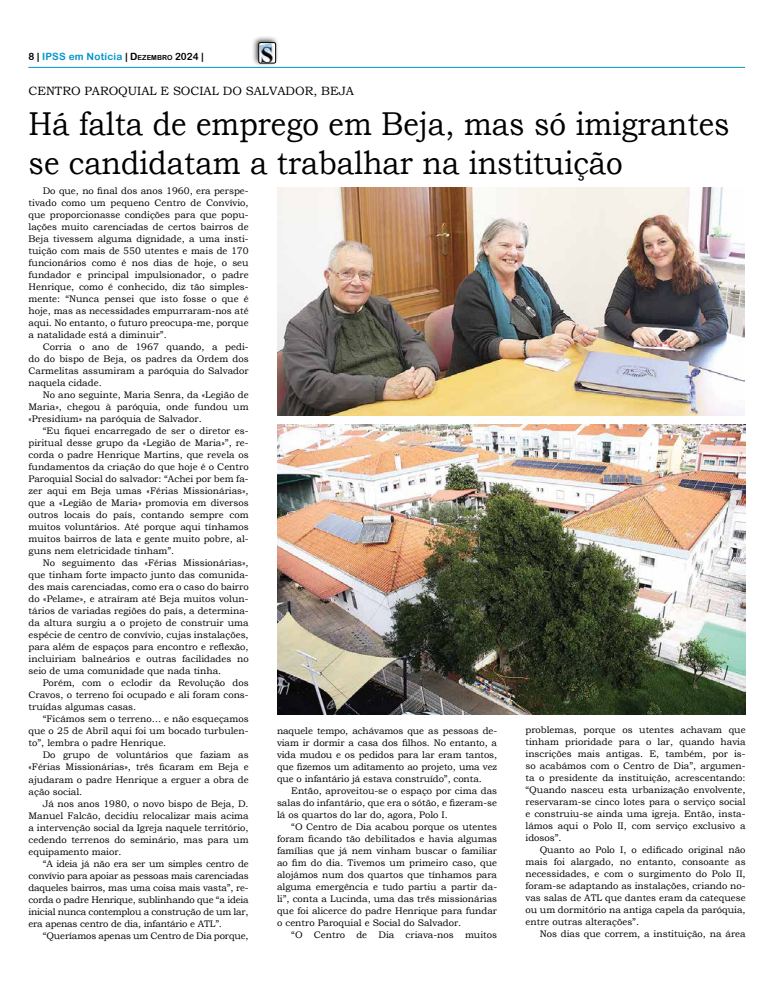
<style>
.page{position:relative;width:774px;height:993px;background:#fff}
.page>*{position:absolute;margin:0;border:0;box-sizing:border-box;transform-origin:0 0}
.t1{font:33px/39.6px "Bookman Old Style";color:#000;scale:.9 1}
.t2{font:12px "Bookman Old Style";color:#000}
.t3{font:10px "Arial Rounded MT Bold";letter-spacing:.02em;color:#0093ca}
.t4{font:9.5px/12px "Bookman Old Style";color:#000;text-align:justify}
.s1{color:#000}
.s2{font-size:7px;color:#000}
</style>
<div class="page">
<div style="left:251px;top:35px;width:28px;height:31px;background:#000;opacity:.75"></div>
<img style="left:259px;top:43px;width:17px;height:20px">
<div style="left:259px;top:43px;width:17px;height:20px;border:1px solid #000;border-radius:2px"></div>
<hr style="left:28px;top:67px;width:717px;height:1px;background:#0093ca">
<img style="left:277px;top:187px;width:468px;height:228px">
<img style="left:278px;top:424px;width:468px;height:290px">
<p class="t3" style="left:28px;top:51px;width:177px"><span class="s1">8 |</span> IPSS em Notícia <span class="s1">| D</span><span class="s2">EZEMBRO</span> <span class="s1">2024</span> <span class="s1">|</span></p>
<p class="t2" style="left:29px;top:83px;width:327px">CENTRO PAROQUIAL E SOCIAL DO SALVADOR, BEJA</p>
<h1 class="t1" style="left:29px;top:103px;width:780px">Há falta de emprego em Beja, mas só imigrantes se candidatam a trabalhar na instituição</h1>
<p class="t4" style="left:29px;top:185px;width:222px;text-indent:14px">Do que, no final dos anos 1960, era perspe&shy;tivado como um pequeno Centro de Convívio, que proporcionasse condições para que popu&shy;lações muito carenciadas de certos bairros de Beja tivessem alguma dignidade, a uma insti&shy;tuição com mais de 550 utentes e mais de 170 funcionários como é nos dias de hoje, o seu fundador e principal impulsionador, o padre Henrique, como é conhecido, diz tão simples&shy;mente: “Nunca pensei que isto fosse o que é hoje, mas as necessidades empurraram-nos até aqui. No entanto, o futuro preocupa-me, porque a natalidade está a diminuir”.</p>
<p class="t4" style="left:29px;top:341px;width:222px;text-indent:14px">Corria o ano de 1967 quando, a pedi&shy;do do bispo de Beja, os padres da Ordem dos Carmelitas assumiram a paróquia do Salvador naquela cidade.</p>
<p class="t4" style="left:29px;top:389px;width:222px;text-indent:14px">No ano seguinte, Maria Senra, da «Legião de Maria», chegou à paróquia, onde fundou um «Presidium» na paróquia de Salvador.</p>
<p class="t4" style="left:29px;top:425px;width:222px;text-indent:14px">“Eu fiquei encarregado de ser o diretor es&shy;piritual desse grupo da «Legião de Maria»”, re&shy;corda o padre Henrique Martins, que revela os fundamentos da criação do que hoje é o Centro Paroquial Social do salvador: “Achei por bem fa&shy;zer aqui em Beja umas «Férias Missionárias», que a «Legião de Maria» promovia em diversos outros locais do país, contando sempre com muitos voluntários. Até porque aqui tínhamos muitos bairros de lata e gente muito pobre, al&shy;guns nem eletricidade tinham”.</p>
<p class="t4" style="left:29px;top:557px;width:222px;text-indent:14px">No seguimento das «Férias Missionárias», que tinham forte impacto junto das comunida&shy;des mais carenciadas, como era o caso do bairro do «Pelame», e atraíram até Beja muitos volun&shy;tários de variadas regiões do país, a determina&shy;da altura surgiu a o projeto de construir uma espécie de centro de convívio, cujas instalações, para além de espaços para encontro e reflexão, incluiriam balneários e outras facilidades no seio de uma comunidade que nada tinha.</p>
<p class="t4" style="left:29px;top:677px;width:222px;text-indent:14px">Porém, com o eclodir da Revolução dos Cravos, o terreno foi ocupado e ali foram cons&shy;truídas algumas casas.</p>
<p class="t4" style="left:29px;top:713px;width:222px;text-indent:14px">“Ficámos sem o terreno… e não esqueçamos que o 25 de Abril aqui foi um bocado turbulen&shy;to”, lembra o padre Henrique.</p>
<p class="t4" style="left:29px;top:749px;width:222px;text-indent:14px">Do grupo de voluntários que faziam as «Férias Missionárias», três ficaram em Beja e ajudaram o padre Henrique a erguer a obra de ação social.</p>
<p class="t4" style="left:29px;top:797px;width:222px;text-indent:14px">Já nos anos 1980, o novo bispo de Beja, D.<br>Manuel Falcão, decidiu relocalizar mais acima a intervenção social da Igreja naquele território, cedendo terrenos do seminário, mas para um equipamento maior.</p>
<p class="t4" style="left:29px;top:857px;width:222px;text-indent:14px">“A ideia já não era ser um simples centro de convívio para apoiar as pessoas mais carenciadas daqueles bairros, mas uma coisa mais vasta”, re&shy;corda o padre Henrique, sublinhando que “a ideia inicial nunca contemplou a construção de um lar, era apenas centro de dia, infantário e ATL”.</p>
<p class="t4" style="left:43px;top:929px;width:207px">“Queríamos apenas um Centro de Dia porque,</p>
<p class="t4" style="left:277px;top:724px;width:222px">naquele tempo, achávamos que as pessoas de&shy;viam ir dormir a casa dos filhos. No entanto, a vida mudou e os pedidos para lar eram tantos, que fizemos um aditamento ao projeto, uma vez que o infantário já estava construído”, conta.</p>
<p class="t4" style="left:277px;top:784px;width:222px;text-indent:14px">Então, aproveitou-se o espaço por cima das salas do infantário, que era o sótão, e fizeram-se lá os quartos do lar do, agora, Polo I.</p>
<p class="t4" style="left:277px;top:820px;width:222px;text-indent:14px">“O Centro de Dia acabou porque os utentes foram ficando tão debilitados e havia algumas famílias que já nem vinham buscar o familiar ao fim do dia. Tivemos um primeiro caso, que alojámos num dos quartos que tínhamos para alguma emergência e tudo partiu a partir da&shy;li”, conta a Lucinda, uma das três missionárias que foi alicerce do padre Henrique para fundar o centro Paroquial e Social do Salvador.</p>
<p class="t4" style="left:291px;top:928px;width:207px">“O Centro de Dia criava-nos muitos</p>
<p class="t4" style="left:525px;top:723px;width:222px">problemas, porque os utentes achavam que tinham prioridade para o lar, quando havia inscrições mais antigas. E, também, por is&shy;so acabámos com o Centro de Dia”, argumen&shy;ta o presidente da instituição, acrescentando: “Quando nasceu esta urbanização envolvente, reservaram-se cinco lotes para o serviço social e construiu-se ainda uma igreja. Então, insta&shy;lámos aqui o Polo II, com serviço exclusivo a idosos”.</p>
<p class="t4" style="left:525px;top:843px;width:222px;text-indent:14px">Quanto ao Polo I, o edificado original não mais foi alargado, no entanto, consoante as necessidades, e com o surgimento do Polo II, foram-se adaptando as instalações, criando no&shy;vas salas de ATL que dantes eram da catequese ou um dormitório na antiga capela da paróquia, entre outras alterações”.</p>
<p class="t4" style="left:540px;top:927px;width:207px">Nos dias que correm, a instituição, na área</p>
</div>
